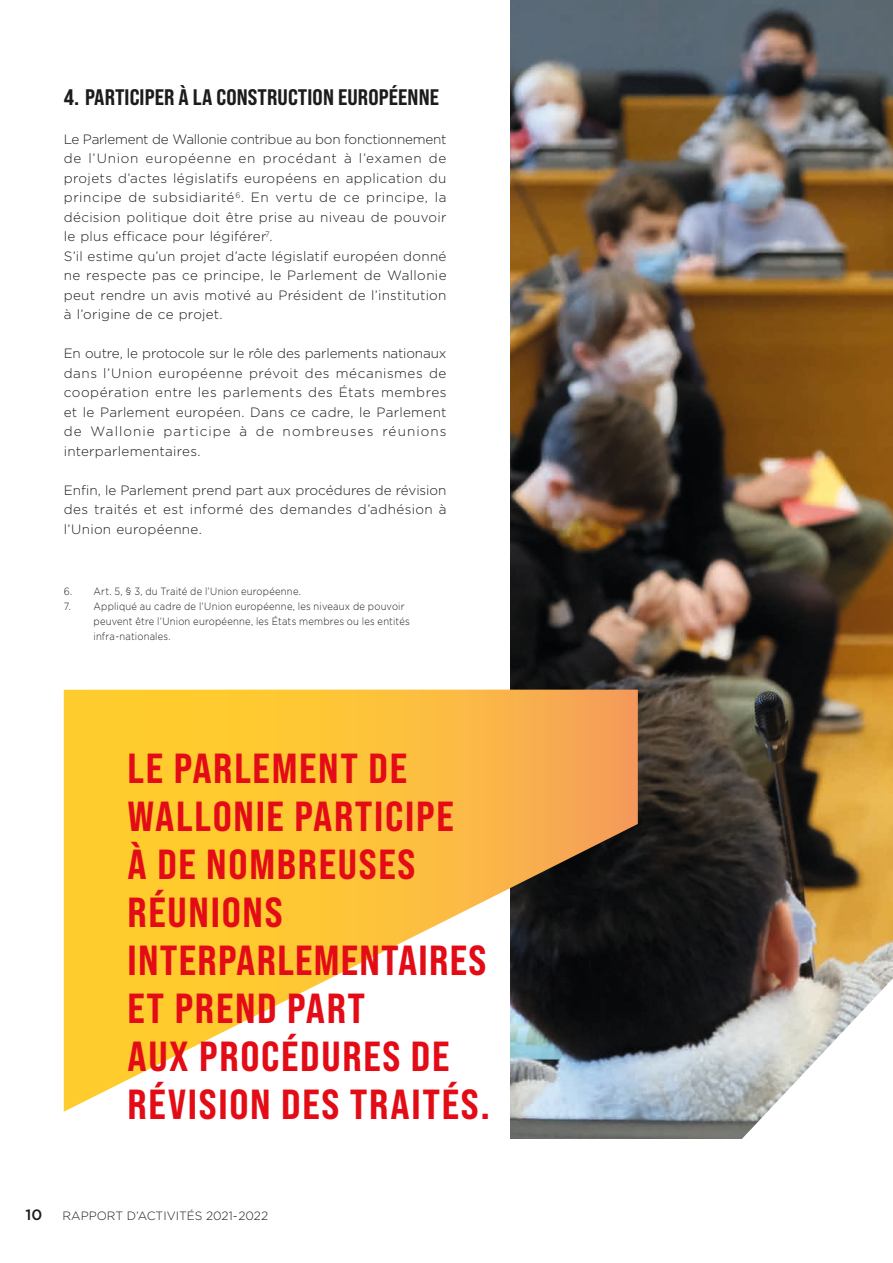
<style>
.page{position:relative;width:893px;height:1263px;background:#fff}
.page>*{position:absolute;margin:0;border:0;box-sizing:border-box;transform-origin:0 0}
.t1{font:42px/48px "Bebas Neue Pro Sm E Eb";letter-spacing:.04em;color:#e30c16}
.t2{font:22.5px "Bebas Neue Pro Sm E Eb";letter-spacing:.005em;color:#1c1c1c}
.t3{font:500 15px "Gotham";color:#1c1c1c}
.t4{font:300 13.5px/19.5px "Gotham";letter-spacing:.025em;color:#1c1c1c;text-align:justify}
.t5{font:300 12px "Gotham";color:#1c1c1c}
.t6{font:300 10.5px/15px "Gotham";letter-spacing:.025em;color:#1c1c1c;scale:.9 1}
</style>
<div class="page">
<img style="left:510px;top:0;width:383px;height:1138px">
<svg style="left:625px;top:978px;width:268px;height:161px"></svg>
<svg style="left:64px;top:690px;width:574px;height:422px"></svg>
<h2 class="t2" style="left:64px;top:83px;width:377px">4. PARTICIPER À LA CONSTRUCTION EUROPÉENNE</h2>
<p class="t4" style="left:64px;top:129px;width:384px;text-align:left">Le Parlement de Wallonie contribue au bon fonctionnement de l’Union européenne en procédant à l’examen de projets d’actes législatifs européens en application du principe de subsidiarité<sup>6</sup>. En vertu de ce principe, la décision politique doit être prise au niveau de pouvoir le plus efficace pour légiférer<sup>7</sup>.<br>S’il estime qu’un projet d’acte législatif européen donné ne respecte pas ce principe, le Parlement de Wallonie peut rendre un avis motivé au Président de l’institution à l’origine de ce projet.</p>
<p class="t4" style="left:64px;top:343px;width:384px">En outre, le protocole sur le rôle des parlements nationaux dans l’Union européenne prévoit des mécanismes de coopération entre les parlements des États membres et le Parlement européen. Dans ce cadre, le Parlement de Wallonie participe à de nombreuses réunions interparlementaires.</p>
<p class="t4" style="left:64px;top:480px;width:384px">Enfin, le Parlement prend part aux procédures de révision des traités et est informé des demandes d’adhésion à l’Union européenne.</p>
<p class="t6" style="left:64px;top:583px;width:265px">6. Art. 5, § 3, du Traité de l’Union européenne.</p>
<p class="t6" style="left:94px;top:598px;width:353px;text-indent:-30px">7. Appliqué au cadre de l’Union européenne, les niveaux de pouvoir peuvent être l’Union européenne, les États membres ou les entités infra-nationales.</p>
<h1 class="t1" style="left:128px;top:743px;width:364px">LE PARLEMENT DE<br>WALLONIE PARTICIPE<br>À DE NOMBREUSES<br>RÉUNIONS<br>INTERPARLEMENTAIRES<br>ET PREND PART<br>AUX PROCÉDURES DE<br>RÉVISION DES TRAITÉS.</h1>
<p class="t3" style="left:26px;top:1205px;width:18px">10</p>
<p class="t5" style="left:63px;top:1208px;width:207px">RAPPORT D’ACTIVITÉS 2021- 2022</p>
</div>
